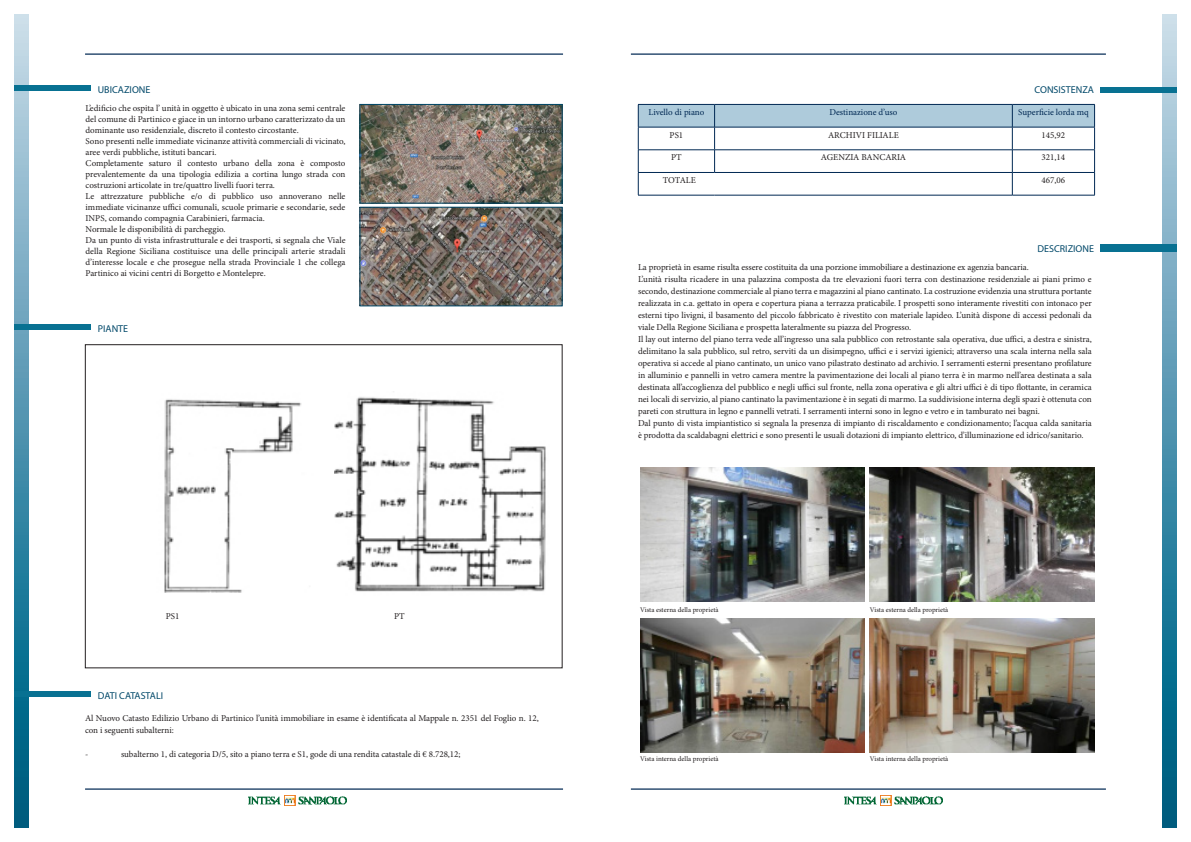
<style>
.page{position:relative;width:1191px;height:842px;background:#fff}
.page>*{position:absolute;margin:0;border:0;box-sizing:border-box;transform-origin:0 0}
.t1{font:10px "Myriad Pro";color:#004869}
.t2{font:9px/12px "Minion Pro";letter-spacing:-.005em;color:#231f20;text-align:justify}
.t3{font:9px "Minion Pro";color:#002853}
.t4{font:7px "Minion Pro";color:#231f20}
</style>
<div class="page">
<svg style="left:1162px;top:14px;width:14px;height:814px;background:#5296b0"></svg>
<svg style="left:14px;top:14px;width:14px;height:814px;background:#5396b1"></svg>
<hr style="left:85px;top:54px;width:478px;height:1px;background:#002853">
<hr style="left:631px;top:54px;width:475px;height:1px;background:#002853">
<img style="left:249px;top:795px;width:97px;height:11px">
<hr style="left:85px;top:789px;width:478px;height:1px;background:#002853">
<hr style="left:631px;top:789px;width:475px;height:1px;background:#002853">
<img style="left:844px;top:795px;width:98px;height:11px">
<div style="left:14px;top:85px;width:77px;height:6px;background:#087192"></div>
<div style="left:14px;top:324px;width:77px;height:6px;background:#087192"></div>
<div style="left:14px;top:691px;width:77px;height:6px;background:#087192"></div>
<div style="left:1100px;top:244px;width:76px;height:7px;background:#087192"></div>
<div style="left:1100px;top:87px;width:76px;height:6px;background:#087192"></div>
<img style="left:362px;top:106px;width:198px;height:95px">
<div style="left:360px;top:104px;width:202px;height:99px;border:1px solid #004869"></div>
<img style="left:362px;top:209px;width:198px;height:95px">
<div style="left:360px;top:207px;width:202px;height:99px;border:1px solid #004869"></div>
<div style="left:85px;top:344px;width:477px;height:324px;border:1px solid #231f20"></div>
<img style="left:335px;top:397px;width:211px;height:195px">
<img style="left:164px;top:399px;width:138px;height:193px">
<svg style="left:638px;top:104px;width:457px;height:91px"></svg>
<hr style="left:638px;top:195px;width:76px;height:1px;background:#002853">
<hr style="left:714px;top:195px;width:298px;height:1px;background:#002853">
<hr style="left:1012px;top:195px;width:82px;height:1px;background:#002853">
<img style="left:640px;top:618px;width:224px;height:135px">
<img style="left:640px;top:467px;width:224px;height:135px">
<img style="left:870px;top:618px;width:224px;height:135px">
<img style="left:870px;top:467px;width:224px;height:135px">
<p class="t1" style="left:98px;top:83px;width:54px">UBICAZIONE</p>
<p class="t2" style="left:86px;top:102px;width:261px;line-height:11px">L’edificio che ospita l’ unità in oggetto è ubicato in una zona semi centrale del comune di Partinico e giace in un intorno urbano caratterizzato da un dominante uso residenziale, discreto il contesto circostante.</p>
<p class="t2" style="left:86px;top:135px;width:261px;line-height:11px">Sono presenti nelle immediate vicinanze attività commerciali di vicinato, aree verdi pubbliche, istituti bancari.</p>
<p class="t2" style="left:86px;top:157px;width:261px;line-height:11px">Completamente saturo il contesto urbano della zona è composto prevalentemente da una tipologia edilizia a cortina lungo strada con costruzioni articolate in tre/quattro livelli fuori terra.</p>
<p class="t2" style="left:86px;top:190px;width:261px;line-height:11px">Le attrezzature pubbliche e/o di pubblico uso annoverano nelle immediate vicinanze uffici comunali, scuole primarie e secondarie, sede INPS, comando compagnia Carabinieri, farmacia.</p>
<p class="t2" style="left:86px;top:223px;width:141px">Normale le disponibilità di parcheggio.</p>
<p class="t2" style="left:86px;top:234px;width:261px;line-height:11px">Da un punto di vista infrastrutturale e dei trasporti, si segnala che Viale della Regione Siciliana costituisce una delle principali arterie stradali d’interesse locale e che prosegue nella strada Provinciale 1 che collega Partinico ai vicini centri di Borgetto e Montelepre.</p>
<p class="t1" style="left:98px;top:323px;width:32px">PIANTE</p>
<p class="t2" style="left:166px;top:610px;width:15px">PS1</p>
<p class="t2" style="left:394px;top:610px;width:12px">PT</p>
<p class="t1" style="left:98px;top:689px;width:67px">DATI CATASTALI</p>
<p class="t2" style="left:85px;top:712px;width:455px">Al Nuovo Catasto Edilizio Urbano di Partinico l’unità immobiliare in esame è identificata al Mappale n. 2351 del Foglio n. 12, con i seguenti subalterni:</p>
<p class="t2" style="left:85px;top:748px;width:5px">-</p>
<p class="t2" style="left:121px;top:748px;width:341px">subalterno 1, di categoria D/5, sito a piano terra e S1, gode di una rendita catastale di € 8.728,12;</p>
<p class="t1" style="left:1034px;top:83px;width:61px">CONSISTENZA</p>
<p class="t3" style="left:648px;top:106px;width:57px">Livello di piano</p>
<p class="t3" style="left:829px;top:106px;width:70px">Destinazione d’uso</p>
<p class="t3" style="left:1018px;top:106px;width:72px">Superficie lorda mq</p>
<p class="t2" style="left:669px;top:129px;width:15px">PS1</p>
<p class="t2" style="left:828px;top:129px;width:72px">ARCHIVI FILIALE</p>
<p class="t2" style="left:1041px;top:129px;width:25px">145,92</p>
<p class="t2" style="left:671px;top:151px;width:12px">PT</p>
<p class="t2" style="left:821px;top:151px;width:87px">AGENZIA BANCARIA</p>
<p class="t2" style="left:1041px;top:151px;width:25px">321,14</p>
<p class="t2" style="left:662px;top:174px;width:35px">TOTALE</p>
<p class="t2" style="left:1041px;top:174px;width:25px">467,06</p>
<p class="t1" style="left:1037px;top:243px;width:58px">DESCRIZIONE</p>
<p class="t2" style="left:638px;top:261px;width:392px">La proprietà in esame risulta essere costituita da una porzione immobiliare a destinazione ex agenzia bancaria.</p>
<p class="t2" style="left:638px;top:273px;width:455px">L’unità risulta ricadere in una palazzina composta da tre elevazioni fuori terra con destinazione residenziale ai piani primo e secondo, destinazione commerciale al piano terra e magazzini al piano cantinato. La costruzione evidenzia una struttura portante realizzata in c.a. gettato in opera e copertura piana a terrazza praticabile. I prospetti sono interamente rivestiti con intonaco per esterni tipo livigni, il basamento del piccolo fabbricato è rivestito con materiale lapideo. L’unità dispone di accessi pedonali da viale Della Regione Siciliana e prospetta lateralmente su piazza del Progresso.</p>
<p class="t2" style="left:638px;top:333px;width:455px">Il lay out interno del piano terra vede all’ingresso una sala pubblico con retrostante sala operativa, due uffici, a destra e sinistra, delimitano la sala pubblico, sul retro, serviti da un disimpegno, uffici e i servizi igienici; attraverso una scala interna nella sala operativa si accede al piano cantinato, un unico vano pilastrato destinato ad archivio. I serramenti esterni presentano profilature in alluminio e pannelli in vetro camera mentre la pavimentazione dei locali al piano terra è in marmo nell’area destinata a sala destinata all’accoglienza del pubblico e negli uffici sul fronte, nella zona operativa e gli altri uffici è di tipo flottante, in ceramica nei locali di servizio, al piano cantinato la pavimentazione è in segati di marmo. La suddivisione interna degli spazi è ottenuta con pareti con struttura in legno e pannelli vetrati. I serramenti interni sono in legno e vetro e in tamburato nei bagni.</p>
<p class="t2" style="left:638px;top:417px;width:455px">Dal punto di vista impiantistico si segnala la presenza di impianto di riscaldamento e condizionamento; l’acqua calda sanitaria è prodotta da scaldabagni elettrici e sono presenti le usuali dotazioni di impianto elettrico, d’illuminazione ed idrico/sanitario.</p>
<p class="t4" style="left:640px;top:605px;width:80px">Vista esterna della proprietà</p>
<p class="t4" style="left:640px;top:754px;width:80px">Vista interna della proprietà</p>
<p class="t4" style="left:870px;top:605px;width:80px">Vista esterna della proprietà</p>
<p class="t4" style="left:870px;top:754px;width:80px">Vista interna della proprietà</p>
</div>
